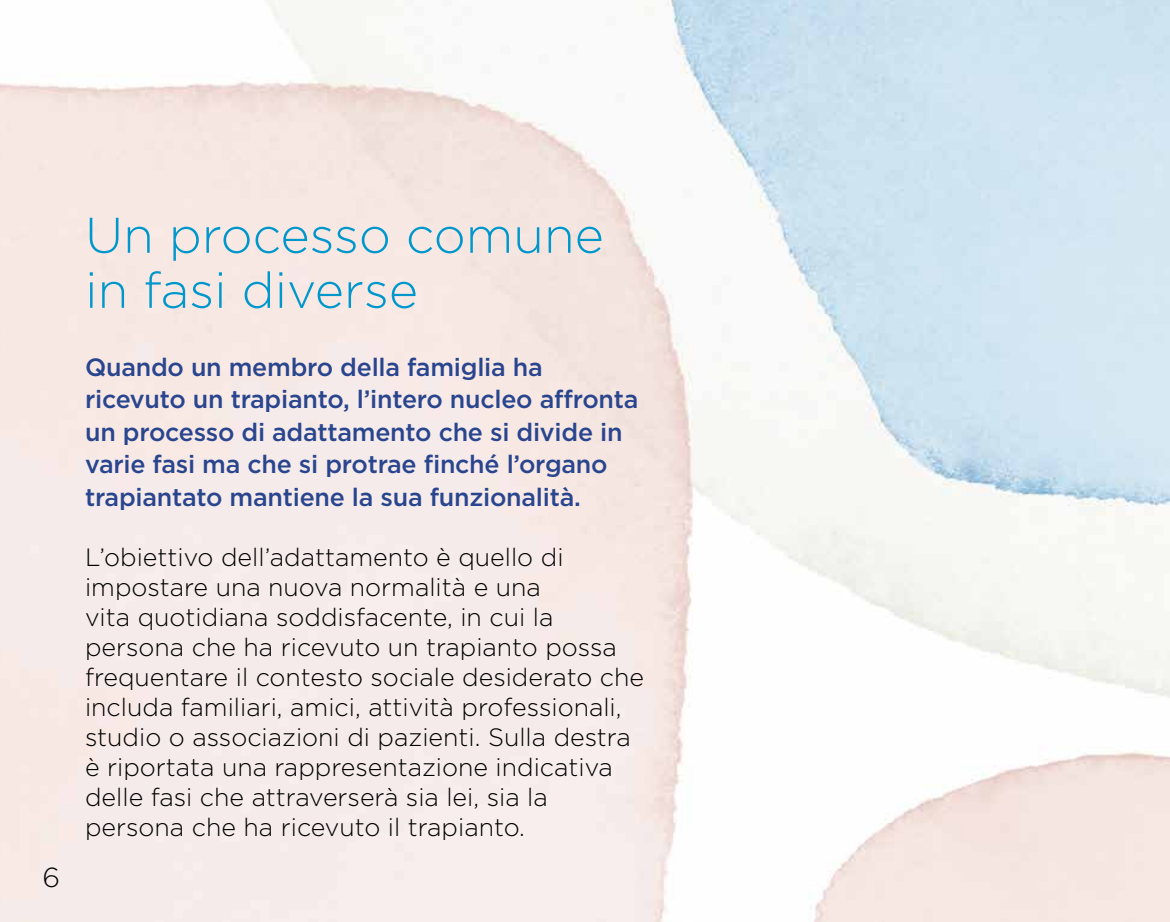
<style>
.page{position:relative;width:1170px;height:922px;background:#fff}
.page>*{position:absolute;margin:0;border:0;box-sizing:border-box;transform-origin:0 0}
.t1{font:300 50px/55px "Gotham";color:#0097cc}
.t2{font:300 27.5px "Gotham";color:#000}
.t3{font:300 25px/30px "Gotham";color:#000}
.t4{font:500 25px/32.5px "Gotham";letter-spacing:-.01em;color:#29458e}
</style>
<div class="page">
<p class="t2" style="left:43px;top:859px;width:19px">6</p>
<h1 class="t1" style="left:85px;top:206px;width:520px">Un processo comune in fasi diverse</h1>
<p class="t4" style="left:85px;top:350px;width:555px">Quando un membro della famiglia ha ricevuto un trapianto, l’intero nucleo affronta un processo di adattamento che si divide in varie fasi ma che si protrae finché l’organo trapiantato mantiene la sua funzionalità.</p>
<p class="t3" style="left:85px;top:541px;width:560px">L’obiettivo dell’adattamento è quello di impostare una nuova normalità e una<br>vita quotidiana soddisfacente, in cui la persona che ha ricevuto un trapianto possa frequentare il contesto sociale desiderato che includa familiari, amici, attività professionali, studio o associazioni di pazienti. Sulla destra è riportata una rappresentazione indicativa delle fasi che attraverserà sia lei, sia la persona che ha ricevuto il trapianto.</p>
</div>
